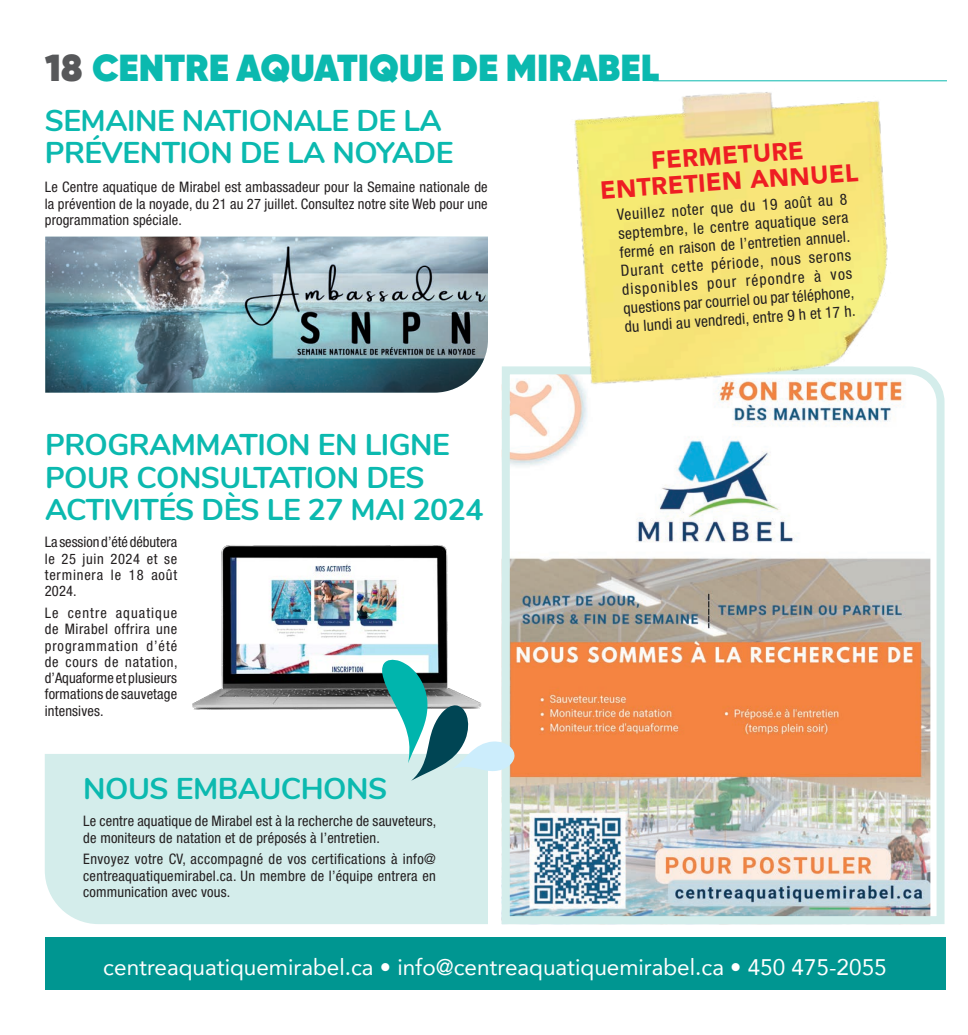
<style>
.page{position:relative;width:968px;height:1035px;background:#fff}
.page>*{position:absolute;margin:0;border:0;box-sizing:border-box;transform-origin:0 0}
.t1{font:800 37.62px "Gilroy";color:#0bb9af}
.t2{font:700 30px/32.5px "Nunito";letter-spacing:-.015em;color:#0bb9af}
.t3{font:900 24.75px/26px "Avenir";color:#ee1d23;text-align:center}
.t4{font:22.5px "Avenir";color:#fff}
.t5{font:condensed 15.62px/18.8px "Helvetica Neue LT Std";color:#231f20;text-align:justify}
.t6{font:condensed 14.5px/16.2px "Helvetica Neue LT Std";letter-spacing:.01em;color:#231f20;text-align:justify}
.s1{color:#57585a}
</style>
<div class="page">
<div style="left:45px;top:754px;width:443px;height:170px;background:#d4edeb"></div>
<img style="left:501px;top:366px;width:444px;height:559px">
<img style="left:45px;top:237px;width:443px;height:156px">
<div style="left:45px;top:938px;width:900px;height:52px;background:#009691"></div>
<img style="left:556px;top:81px;width:362px;height:325px">
<img style="left:192px;top:544px;width:256px;height:166px">
<svg style="left:381px;top:659px;width:134px;height:122px"></svg>
<hr style="left:652px;top:80px;width:294px;height:1px;background:#0bb9af">
<h1 class="t1" style="left:45px;top:44px;width:615px"><span class="s1">18</span> CENTRE AQUATIQUE DE MIRABEL</h1>
<h2 class="t2" style="left:45px;top:102px;width:410px">SEMAINE NATIONALE DE LA<br>PRÉVENTION DE LA NOYADE</h2>
<p class="t6" style="left:45px;top:179px;width:444px">Le Centre aquatique de Mirabel est ambassadeur pour la Semaine nationale de la prévention de la noyade, du 21 au 27 juillet. Consultez notre site Web pour une programmation spéciale.</p>
<h2 class="t2" style="left:45px;top:427px;width:440px">PROGRAMMATION EN LIGNE<br>POUR CONSULTATION DES<br>ACTIVITÉS DÈS LE 27 MAI 2024</h2>
<p class="t6" style="left:45px;top:534px;width:134px">La session d’été débutera le 25 juin 2024 et se terminera le 18 août 2024.</p>
<p class="t6" style="left:45px;top:605px;width:134px">Le centre aquatique de Mirabel offrira une programmation d’été de cours de natation, d’Aquaforme et plusieurs formations de sauvetage intensives.</p>
<h2 class="t2" style="left:83px;top:771px;width:305px">NOUS EMBAUCHONS</h2>
<p class="t6" style="left:83px;top:813px;width:354px">Le centre aquatique de Mirabel est à la recherche de sauveteurs, de moniteurs de natation et de préposés à l’entretien.</p>
<p class="t6" style="left:83px;top:851px;width:354px">Envoyez votre CV, accompagné de vos certifications à info@ centreaquatiquemirabel.ca. Un membre de l’équipe entrera en communication avec vous.</p>
<h3 class="t3" style="left:597px;top:151px;width:260px;rotate:-4deg">FERMETURE<br>ENTRETIEN ANNUEL</h3>
<p class="t5" style="left:616px;top:205px;width:233px;rotate:-4deg">Veuillez noter que du 19 août au 8 septembre, le centre aquatique sera fermé en raison de l’entretien annuel.<br>Durant cette période, nous serons disponibles pour répondre à vos questions par courriel ou par téléphone, du lundi au vendredi, entre 9 h et 17 h.</p>
<h3 class="t4" style="left:103px;top:949px;width:784px">centreaquatiquemirabel.ca • info@centreaquatiquemirabel.ca • 450 475-2055</h3>
</div>
